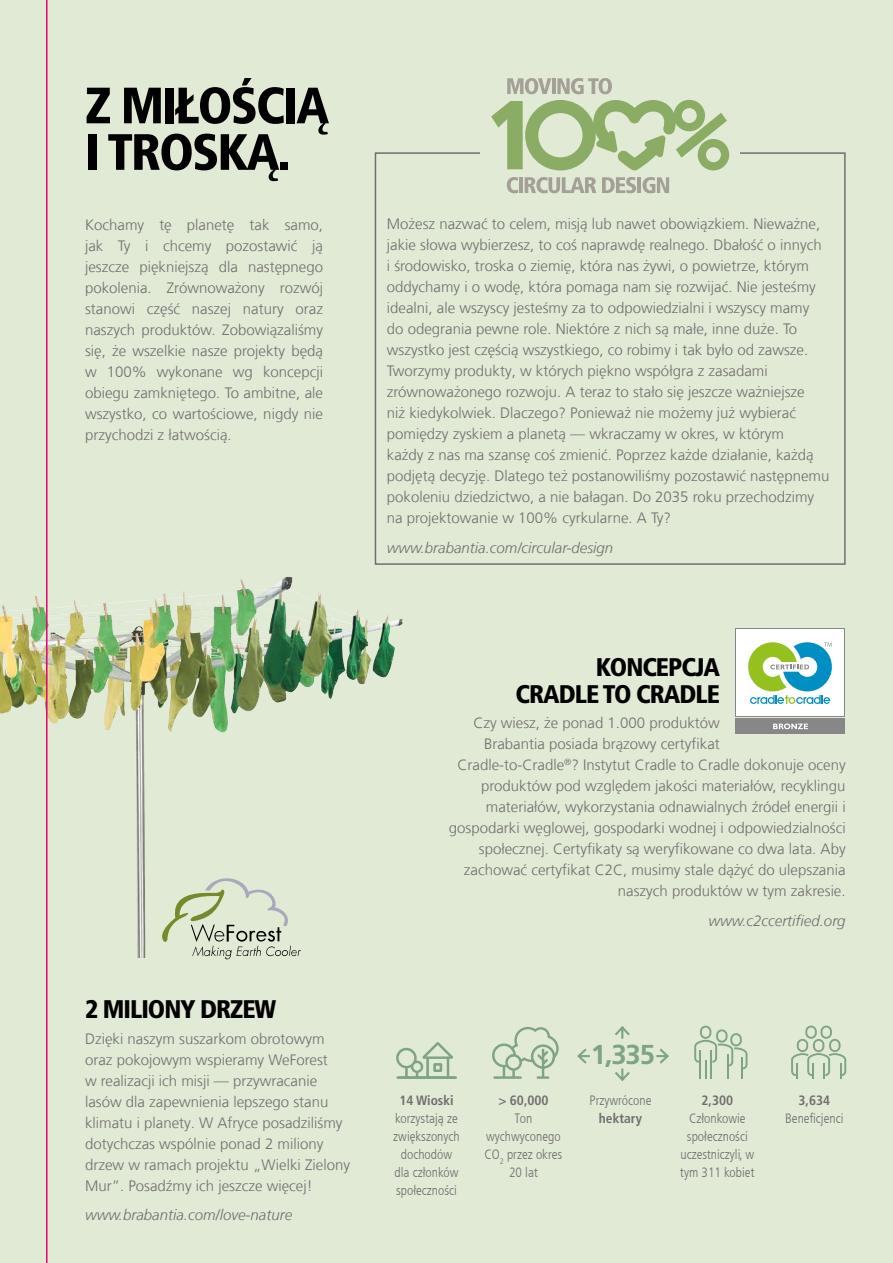
<style>
.page{position:relative;width:893px;height:1263px;background:#e1ead5}
.page>*{position:absolute;margin:0;border:0;box-sizing:border-box;transform-origin:0 0}
.t1{font:900 condensed 51px/46.5px "Frutiger LT Com";letter-spacing:-.04em;color:#000}
.t2{font:700 27.3px "Frutiger LT Std";color:#7ea385}
.t3{font:900 condensed 25.5px/27px "Frutiger LT Com";letter-spacing:-.04em;color:#000;text-align:right}
.t4{font:300 15px/21px "Frutiger LT Com";color:#706f6f}
.t5{font:italic 300 15px "Frutiger LT Com";color:#706f6f}
.t6{font:300 condensed 13.5px/18px "Frutiger LT Com";color:#706f6f;text-align:center}
.t7{font:700 condensed 13.5px "Frutiger LT Com";color:#706f6f}
</style>
<div class="page">
<div style="left:736px;top:718px;width:109px;height:16px;background:#878787"></div>
<svg style="left:736px;top:628px;width:109px;height:89px"></svg>
<div style="left:737px;top:629px;width:107px;height:87px;background:#fff"></div>
<svg style="left:773px;top:723px;width:35px;height:6px"></svg>
<svg style="left:748px;top:642px;width:84px;height:62px"></svg>
<svg style="left:162px;top:878px;width:139px;height:81px"></svg>
<img style="left:0;top:577px;width:287px;height:147px">
<svg style="left:396px;top:1042px;width:61px;height:37px"></svg>
<svg style="left:791px;top:1025px;width:55px;height:54px"></svg>
<svg style="left:492px;top:1027px;width:67px;height:52px"></svg>
<hr style="left:396px;top:1076px;width:60px;height:3px;background:#7ea385">
<svg style="left:577px;top:1026px;width:92px;height:55px"></svg>
<svg style="left:694px;top:1026px;width:53px;height:53px"></svg>
<div style="left:375px;top:152px;width:471px;height:413px;border:2px solid #706f6f"></div>
<div style="left:480px;top:78px;width:260px;height:122px;background:#e1ead5"></div>
<svg style="left:507px;top:78px;width:44px;height:16px"></svg>
<hr style="left:552px;top:78px;width:4px;height:16px;background:#a4a098">
<svg style="left:557px;top:78px;width:55px;height:16px"></svg>
<svg style="left:507px;top:177px;width:11px;height:16px"></svg>
<hr style="left:519px;top:177px;width:4px;height:16px;background:#a4a098">
<svg style="left:525px;top:177px;width:71px;height:16px"></svg>
<svg style="left:602px;top:177px;width:34px;height:16px"></svg>
<hr style="left:637px;top:177px;width:4px;height:16px;background:#a4a098">
<svg style="left:643px;top:177px;width:26px;height:16px"></svg>
<svg style="left:491px;top:100px;width:238px;height:70px"></svg>
<hr style="left:46px;top:0;width:2px;height:1263px;background:#e50076">
<h1 class="t1" style="left:85px;top:82px;width:246px">Z MIŁOŚCIĄ<br>I TROSKĄ.</h1>
<p class="t4" style="left:85px;top:214px;width:239px;text-align:justify">Kochamy tę planetę tak samo, jak Ty i chcemy pozostawić ją jeszcze piękniejszą dla następnego pokolenia. Zrównoważony rozwój stanowi część naszej natury oraz naszych produktów. Zobowiązaliśmy się, że wszelkie nasze projekty będą w 100% wykonane wg koncepcji obiegu zamkniętego. To ambitne, ale wszystko, co wartościowe, nigdy nie przychodzi z łatwością.</p>
<p class="t4" style="left:387px;top:213px;width:444px">Możesz nazwać to celem, misją lub nawet obowiązkiem. Nieważne, jakie słowa wybierzesz, to coś naprawdę realnego. Dbałość o innych<br>i środowisko, troska o ziemię, która nas żywi, o powietrze, którym oddychamy i o wodę, która pomaga nam się rozwijać. Nie jesteśmy idealni, ale wszyscy jesteśmy za to odpowiedzialni i wszyscy mamy do odegrania pewne role. Niektóre z nich są małe, inne duże. To wszystko jest częścią wszystkiego, co robimy i tak było od zawsze.<br>Tworzymy produkty, w których piękno współgra z zasadami zrównoważonego rozwoju. A teraz to stało się jeszcze ważniejsze<br>niż kiedykolwiek. Dlaczego? Ponieważ nie możemy już wybierać pomiędzy zyskiem a planetą — wkraczamy w okres, w którym<br>każdy z nas ma szansę coś zmienić. Poprzez każde działanie, każdą podjętą decyzję. Dlatego też postanowiliśmy pozostawić następnemu pokoleniu dziedzictwo, a nie bałagan. Do 2035 roku przechodzimy na projektowanie w 100% cyrkularne. A Ty?</p>
<p class="t5" style="left:387px;top:538px;width:228px">www.brabantia.com/circular-design</p>
<h3 class="t3" style="left:85px;top:996px;width:193px">2 MILIONY DRZEW</h3>
<p class="t4" style="left:85px;top:1028px;width:267px">Dzięki naszym suszarkom obrotowym oraz pokojowym wspieramy WeForest<br>w realizacji ich misji — przywracanie lasów dla zapewnienia lepszego stanu klimatu i planety. W Afryce posadziliśmy dotychczas wspólnie ponad 2 miliony drzew w ramach projektu „Wielki Zielony Mur”. Posadźmy ich jeszcze więcej!</p>
<p class="t5" style="left:85px;top:1205px;width:209px">www.brabantia.com/love-nature</p>
<h3 class="t3" style="left:516px;top:653px;width:206px">KONCEPCJA<br>CRADLE TO CRADLE</h3>
<p class="t4" style="left:473px;top:712px;width:248px">Czy wiesz, że ponad 1.000 produktów</p>
<p class="t4" style="left:484px;top:733px;width:237px">Brabantia posiada brązowy certyfikat</p>
<p class="t4" style="left:458px;top:754px;width:390px">Cradle-to-Cradle<sup>®</sup>? Instytut Cradle to Cradle dokonuje oceny</p>
<p class="t4" style="left:481px;top:775px;width:366px">produktów pod względem jakości materiałów, recyklingu</p>
<p class="t4" style="left:486px;top:796px;width:361px">materiałów, wykorzystania odnawialnych źródeł energii i</p>
<p class="t4" style="left:449px;top:817px;width:398px">gospodarki węglowej, gospodarki wodnej i odpowiedzialności</p>
<p class="t4" style="left:479px;top:838px;width:368px">społecznej. Certyfikaty są weryfikowane co dwa lata. Aby</p>
<p class="t4" style="left:464px;top:859px;width:383px">zachować certyfikat C2C, musimy stale dążyć do ulepszania</p>
<p class="t4" style="left:618px;top:880px;width:229px">naszych produktów w tym zakresie.</p>
<p class="t5" style="left:708px;top:911px;width:139px">www.c2ccertified.org</p>
<p class="t7" style="left:399px;top:1092px;width:56px">14 Wioski</p>
<p class="t6" style="left:393px;top:1109px;width:68px">korzystają ze zwiększonych dochodów dla członków społeczności</p>
<p class="t7" style="left:498px;top:1092px;width:52px">&gt; 60,000</p>
<p class="t6" style="left:485px;top:1109px;width:79px">Ton wychwyconego<br>CO<sub>2</sub> przez okres<br>20 lat</p>
<h2 class="t2" style="left:591px;top:1038px;width:66px">1,335</h2>
<p class="t6" style="left:589px;top:1091px;width:64px">Przywrócone</p>
<p class="t7" style="left:599px;top:1110px;width:45px">hektary</p>
<p class="t7" style="left:702px;top:1092px;width:33px">2,300</p>
<p class="t6" style="left:680px;top:1109px;width:76px">Członkowie społeczności uczestniczyli, w tym 311 kobiet</p>
<p class="t7" style="left:798px;top:1092px;width:33px">3,634</p>
<p class="t6" style="left:785px;top:1109px;width:60px">Beneficjenci</p>
</div>
